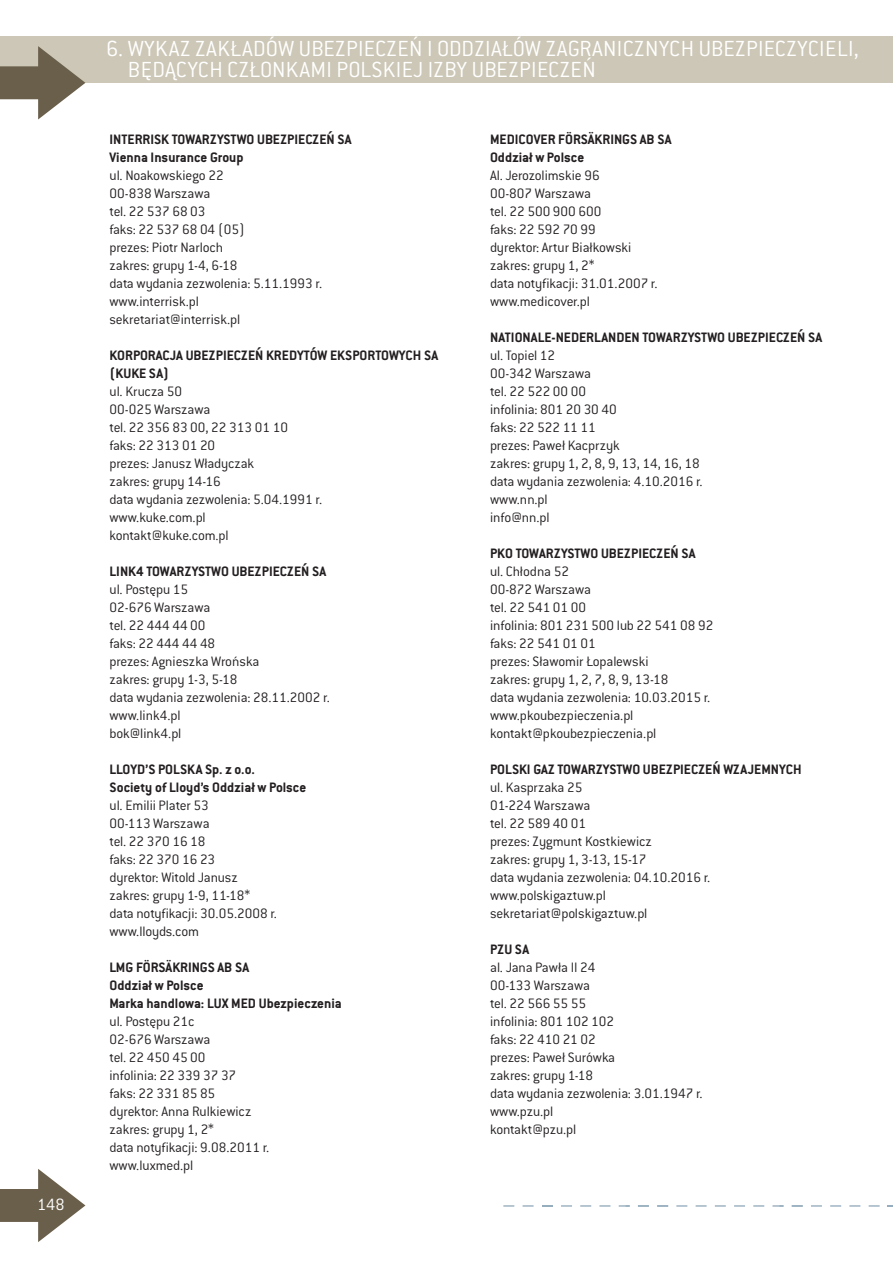
<style>
.page{position:relative;width:893px;height:1263px;background:#fff}
.page>*{position:absolute;margin:0;border:0;box-sizing:border-box;transform-origin:0 0}
.t1{font:300 24px/21px "Conduit Pl";letter-spacing:.015em;color:#fff}
.t2{font:300 18px "Conduit Pl";color:#fff}
.t3{font:300 15px/18px "Conduit Pl";color:#231f20}
.t4{font:700 15px/18px "Conduit Pl";color:#231f20}
</style>
<div class="page">
<div style="left:0;top:36px;width:893px;height:47px;background:#ccc7b6"></div>
<svg style="left:0;top:46px;width:85px;height:73px"></svg>
<svg style="left:0;top:1169px;width:85px;height:73px"></svg>
<svg style="left:830px;top:1205px;width:11px;height:2px"></svg>
<svg style="left:869px;top:1205px;width:11px;height:2px"></svg>
<svg style="left:849px;top:1205px;width:11px;height:2px"></svg>
<svg style="left:811px;top:1205px;width:11px;height:2px"></svg>
<svg style="left:676px;top:1205px;width:11px;height:2px"></svg>
<svg style="left:715px;top:1205px;width:11px;height:2px"></svg>
<svg style="left:696px;top:1205px;width:11px;height:2px"></svg>
<svg style="left:792px;top:1205px;width:11px;height:2px"></svg>
<svg style="left:772px;top:1205px;width:11px;height:2px"></svg>
<svg style="left:753px;top:1205px;width:11px;height:2px"></svg>
<svg style="left:734px;top:1205px;width:11px;height:2px"></svg>
<svg style="left:542px;top:1205px;width:11px;height:2px"></svg>
<svg style="left:580px;top:1205px;width:11px;height:2px"></svg>
<svg style="left:561px;top:1205px;width:11px;height:2px"></svg>
<svg style="left:503px;top:1205px;width:11px;height:2px"></svg>
<svg style="left:523px;top:1205px;width:11px;height:2px"></svg>
<svg style="left:657px;top:1205px;width:11px;height:2px"></svg>
<svg style="left:638px;top:1205px;width:11px;height:2px"></svg>
<svg style="left:619px;top:1205px;width:11px;height:2px"></svg>
<svg style="left:599px;top:1205px;width:11px;height:2px"></svg>
<p class="t2" style="left:37px;top:1193px;width:29px">148</p>
<p class="t2" style="left:27px;top:1194px;width:29px">148</p>
<h1 class="t1" style="left:128px;top:38px;width:733px;text-indent:-22px">6. WYKAZ ZAKŁADÓW UBEZPIECZEŃ I ODDZIAŁÓW ZAGRANICZNYCH UBEZPIECZYCIELI,<br>BĘDĄCYCH CZŁONKAMI POLSKIEJ IZBY UBEZPIECZEŃ</h1>
<p class="t4" style="left:109px;top:130px;width:244px">INTERRISK TOWARZYSTWO UBEZPIECZEŃ SA<br>Vienna Insurance Group</p>
<p class="t3" style="left:109px;top:166px;width:214px">ul. Noakowskiego 22<br>00-838 Warszawa<br>tel. 22 537 68 03<br>faks: 22 537 68 04 (05)<br>prezes: Piotr Narloch<br>zakres: grupy 1-4, 6-18<br>data wydania zezwolenia: 5.11.1993 r. www.interrisk.pl sekretariat@interrisk.pl</p>
<p class="t4" style="left:109px;top:346px;width:330px">KORPORACJA UBEZPIECZEŃ KREDYTÓW EKSPORTOWYCH SA (KUKE SA)</p>
<p class="t3" style="left:109px;top:382px;width:214px">ul. Krucza 50<br>00-025 Warszawa<br>tel. 22 356 83 00, 22 313 01 10<br>faks: 22 313 01 20<br>prezes: Janusz Władyczak<br>zakres: grupy 14-16<br>data wydania zezwolenia: 5.04.1991 r. www.kuke.com.pl kontakt@kuke.com.pl</p>
<p class="t4" style="left:109px;top:562px;width:218px">LINK4 TOWARZYSTWO UBEZPIECZEŃ SA</p>
<p class="t3" style="left:109px;top:580px;width:222px">ul. Postępu 15<br>02-676 Warszawa<br>tel. 22 444 44 00<br>faks: 22 444 44 48<br>prezes: Agnieszka Wrońska<br>zakres: grupy 1-3, 5-18<br>data wydania zezwolenia: 28.11.2002 r. www.link4.pl<br>bok@link4.pl</p>
<p class="t4" style="left:109px;top:760px;width:198px">LLOYD’S POLSKA Sp. z o.o.<br>Society of Lloyd’s Oddział w Polsce</p>
<p class="t3" style="left:109px;top:796px;width:169px">ul. Emilii Plater 53<br>00-113 Warszawa<br>tel. 22 370 16 18<br>faks: 22 370 16 23<br>dyrektor: Witold Janusz zakres: grupy 1-9, 11-18* data notyfikacji: 30.05.2008 r. www.lloyds.com</p>
<p class="t4" style="left:109px;top:958px;width:234px">LMG FÖRSÄKRINGS AB SA<br>Oddział w Polsce<br>Marka handlowa: LUX MED Ubezpieczenia</p>
<p class="t3" style="left:109px;top:1012px;width:161px">ul. Postępu 21c<br>02-676 Warszawa<br>tel. 22 450 45 00<br>infolinia: 22 339 37 37<br>faks: 22 331 85 85<br>dyrektor: Anna Rulkiewicz zakres: grupy 1, 2*<br>data notyfikacji: 9.08.2011 r. www.luxmed.pl</p>
<p class="t4" style="left:490px;top:130px;width:183px">MEDICOVER FÖRSÄKRINGS AB SA<br>Oddział w Polsce</p>
<p class="t3" style="left:490px;top:166px;width:169px">Al. Jerozolimskie 96<br>00-807 Warszawa<br>tel. 22 500 900 600<br>faks: 22 592 70 99<br>dyrektor: Artur Białkowski zakres: grupy 1, 2*<br>data notyfikacji: 31.01.2007 r. www.medicover.pl</p>
<p class="t4" style="left:490px;top:328px;width:334px">NATIONALE-NEDERLANDEN TOWARZYSTWO UBEZPIECZEŃ SA</p>
<p class="t3" style="left:490px;top:346px;width:214px">ul. Topiel 12<br>00-342 Warszawa<br>tel. 22 522 00 00<br>infolinia: 801 20 30 40<br>faks: 22 522 11 11<br>prezes: Paweł Kacprzyk<br>zakres: grupy 1, 2, 8, 9, 13, 14, 16, 18 data wydania zezwolenia: 4.10.2016 r. www.nn.pl<br>info@nn.pl</p>
<p class="t4" style="left:490px;top:544px;width:207px">PKO TOWARZYSTWO UBEZPIECZEŃ SA</p>
<p class="t3" style="left:490px;top:562px;width:225px">ul. Chłodna 52<br>00-872 Warszawa<br>tel. 22 541 01 00<br>infolinia: 801 231 500 lub 22 541 08 92 faks: 22 541 01 01<br>prezes: Sławomir Łopalewski<br>zakres: grupy 1, 2, 7, 8, 9, 13-18<br>data wydania zezwolenia: 10.03.2015 r. www.pkoubezpieczenia.pl kontakt@pkoubezpieczenia.pl</p>
<p class="t4" style="left:490px;top:760px;width:313px">POLSKI GAZ TOWARZYSTWO UBEZPIECZEŃ WZAJEMNYCH</p>
<p class="t3" style="left:490px;top:778px;width:222px">ul. Kasprzaka 25<br>01-224 Warszawa<br>tel. 22 589 40 01<br>prezes: Zygmunt Kostkiewicz<br>zakres: grupy 1, 3-13, 15-17<br>data wydania zezwolenia: 04.10.2016 r. www.polskigaztuw.pl sekretariat@polskigaztuw.pl</p>
<p class="t4" style="left:490px;top:940px;width:40px">PZU SA</p>
<p class="t3" style="left:490px;top:958px;width:214px">al. Jana Pawła II 24<br>00-133 Warszawa<br>tel. 22 566 55 55<br>infolinia: 801 102 102<br>faks: 22 410 21 02<br>prezes: Paweł Surówka<br>zakres: grupy 1-18<br>data wydania zezwolenia: 3.01.1947 r. www.pzu.pl<br>kontakt@pzu.pl</p>
</div>
